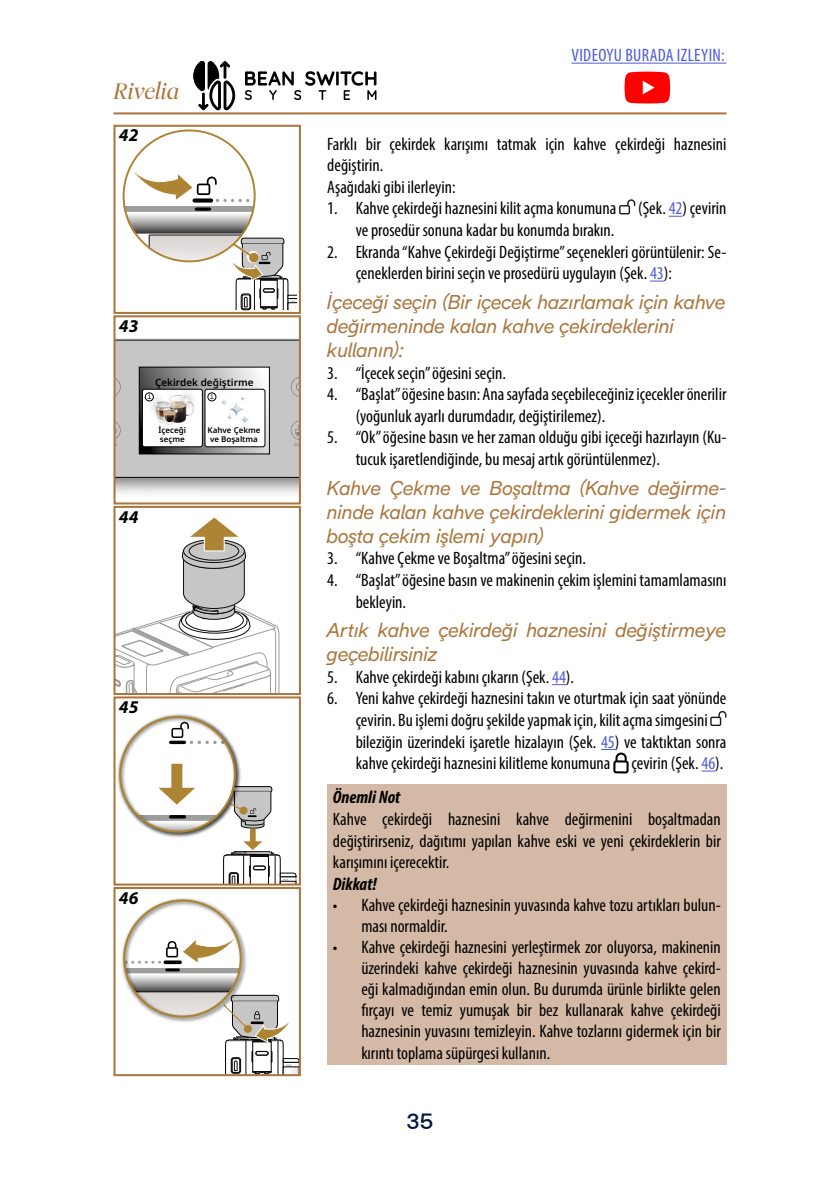
<style>
.page{position:relative;width:840px;height:1191px;background:#fff}
.page>*{position:absolute;margin:0;border:0;box-sizing:border-box;transform-origin:0 0}
.t1{font:italic 24px "De Longhi Serif";color:#aa743a}
.t2{font:500 22px "De Longhi Sans";color:#02183e}
.sottoparagrafo{font:italic 20px/24px "De Longhi Sans";color:#aa743a}
.elenco_numerato_da3{font:condensed 18px/21.6px "Myriad Pro";color:#000}
.testo{font:condensed 18px/21.6px "Myriad Pro";color:#000}
.testo-2{font:condensed 18px "Myriad Pro";letter-spacing:.02em;color:#4f5cd6}
.pericoli{font:italic 700 condensed 18px "Myriad Pro";color:#000}
.numero_figura{font:italic 700 18px "Myriad Pro";color:#000}
.testo-3{font:600 10px "Noto Sans";color:#000}
.testo-4{font:600 8px/9.6px "Noto Sans";color:#000}
.s1{color:#4f5cd6}
</style>
<div class="page">
<hr style="left:113px;top:112px;width:613px;height:2px;background:#aa743a">
<svg style="left:668px;top:216px;width:14px;height:1px"></svg>
<svg style="left:650px;top:281px;width:13px;height:1px"></svg>
<svg style="left:552px;top:684px;width:13px;height:1px"></svg>
<svg style="left:701px;top:770px;width:13px;height:1px"></svg>
<svg style="left:619px;top:199px;width:16px;height:15px"></svg>
<svg style="left:710px;top:711px;width:16px;height:15px"></svg>
<svg style="left:601px;top:749px;width:27px;height:24px"></svg>
<div style="left:327px;top:784px;width:399px;height:280px;background:#d4b9a6"></div>
<svg style="left:193px;top:61px;width:42px;height:49px"></svg>
<svg style="left:245px;top:71px;width:131px;height:29px"></svg>
<div style="left:122px;top:206px;width:132px;height:6px;background:#9d9d9c"></div>
<svg style="left:194px;top:207px;width:17px;height:4px"></svg>
<svg style="left:122px;top:150px;width:132px;height:53px"></svg>
<div style="left:241px;top:294px;width:10px;height:16px;border:1px solid #000;border-radius:2px"></div>
<svg style="left:124px;top:212px;width:172px;height:97px"></svg>
<div style="left:113px;top:125px;width:188px;height:189px;border:2px solid #aa743a"></div>
<svg style="left:116px;top:339px;width:182px;height:139px"></svg>
<div style="left:113px;top:315px;width:188px;height:189px;border:2px solid #aa743a"></div>
<svg style="left:116px;top:517px;width:164px;height:175px"></svg>
<div style="left:113px;top:506px;width:188px;height:189px;border:2px solid #aa743a"></div>
<img style="left:117px;top:714px;width:124px;height:124px">
<div style="left:119px;top:716px;width:117px;height:116px;border:2px solid #ad8433;border-radius:50%"></div>
<svg style="left:223px;top:785px;width:73px;height:97px"></svg>
<div style="left:113px;top:696px;width:188px;height:189px;border:2px solid #aa743a"></div>
<img style="left:121px;top:898px;width:126px;height:85px">
<svg style="left:126px;top:973px;width:172px;height:100px"></svg>
<div style="left:113px;top:887px;width:188px;height:189px;border:2px solid #aa743a"></div>
<hr style="left:571px;top:63px;width:155px;height:1px;background:#4f5cd6">
<svg style="left:624px;top:72px;width:45px;height:31px"></svg>
<h1 class="t1" style="left:113px;top:77px;width:68px">Rivelia</h1>
<p class="numero_figura" style="left:119px;top:124px;width:21px">42</p>
<p class="numero_figura" style="left:119px;top:314px;width:21px">43</p>
<p class="testo-3" style="left:155px;top:376px;width:100px">Çekirdek değiştirme</p>
<p class="testo-4" style="left:158px;top:425px;width:29px">İçeceği seçme</p>
<p class="testo-4" style="left:207px;top:425px;width:54px;text-align:center">Kahve Çekme ve Boşaltma</p>
<p class="numero_figura" style="left:119px;top:505px;width:21px">44</p>
<p class="numero_figura" style="left:119px;top:695px;width:21px">45</p>
<p class="numero_figura" style="left:119px;top:886px;width:21px">46</p>
<p class="testo-2" style="left:571px;top:44px;width:155px">VIDEOYU BURADA IZLEYIN:</p>
<p class="testo" style="left:327px;top:133px;width:400px">Farklı bir çekirdek karışımı tatmak için kahve çekirdeği haznesini değiştirin.</p>
<p class="testo" style="left:327px;top:176px;width:130px">Aşağıdaki gibi ilerleyin:</p>
<p class="elenco_numerato_da3" style="left:355px;top:197px;width:372px;text-indent:-28px">1. Kahve çekirdeği haznesini kilit açma konumuna (Şek. <span class="s1">42</span>) çevirin ve prosedür sonuna kadar bu konumda bırakın.</p>
<p class="elenco_numerato_da3" style="left:355px;top:241px;width:372px;text-indent:-28px">2. Ekranda “Kahve Çekirdeği Değiştirme” seçenekleri görüntülenir: Se&shy;çeneklerden birini seçin ve prosedürü uygulayın (Şek. <span class="s1">43</span>):</p>
<p class="sottoparagrafo" style="left:327px;top:290px;width:400px">İçeceği seçin (Bir içecek hazırlamak için kahve değirmeninde kalan kahve çekirdeklerini kullanın):</p>
<p class="elenco_numerato_da3" style="left:327px;top:361px;width:180px">3. “İçecek seçin” öğesini seçin.</p>
<p class="elenco_numerato_da3" style="left:355px;top:383px;width:372px;text-indent:-28px">4. “Başlat” öğesine basın: Ana sayfada seçebileceğiniz içecekler önerilir (yoğunluk ayarlı durumdadır, değiştirilemez).</p>
<p class="elenco_numerato_da3" style="left:355px;top:426px;width:372px;text-indent:-28px">5. “Ok” öğesine basın ve her zaman olduğu gibi içeceği hazırlayın (Ku&shy;tucuk işaretlendiğinde, bu mesaj artık görüntülenmez).</p>
<p class="sottoparagrafo" style="left:327px;top:476px;width:400px;text-align:justify">Kahve Çekme ve Boşaltma (Kahve değirme&shy;ninde kalan kahve çekirdeklerini gidermek için boşta çekim işlemi yapın)</p>
<p class="elenco_numerato_da3" style="left:327px;top:547px;width:260px">3. “Kahve Çekme ve Boşaltma” öğesini seçin.</p>
<p class="elenco_numerato_da3" style="left:355px;top:569px;width:372px;text-indent:-28px">4. “Başlat” öğesine basın ve makinenin çekim işlemini tamamlamasını bekleyin.</p>
<p class="sottoparagrafo" style="left:327px;top:618px;width:400px">Artık kahve çekirdeği haznesini değiştirmeye geçebilirsiniz</p>
<p class="elenco_numerato_da3" style="left:327px;top:666px;width:248px">5. Kahve çekirdeği kabını çıkarın (Şek. <span class="s1">44</span>).</p>
<p class="elenco_numerato_da3" style="left:355px;top:687px;width:372px;text-indent:-28px">6. Yeni kahve çekirdeği haznesini takın ve oturtmak için saat yönünde çevirin. Bu işlemi doğru şekilde yapmak için, kilit açma simgesini bileziğin üzerindeki işaretle hizalayın (Şek. <span class="s1">45</span>) ve taktıktan sonra kahve çekirdeği haznesini kilitleme konumuna çevirin (Şek. <span class="s1">46</span>).</p>
<p class="pericoli" style="left:333px;top:786px;width:69px">Önemli Not</p>
<p class="testo" style="left:333px;top:808px;width:389px;text-align:justify">Kahve çekirdeği haznesini kahve değirmenini boşaltmadan değiştirirseniz, dağıtımı yapılan kahve eski ve yeni çekirdeklerin bir karışımını içerecektir.</p>
<p class="pericoli" style="left:333px;top:872px;width:45px">Dikkat!</p>
<p class="elenco_numerato_da3" style="left:361px;top:894px;width:361px;line-height:21px;text-indent:-28px">• Kahve çekirdeği haznesinin yuvasında kahve tozu artıkları bulun&shy;ması normaldir.</p>
<p class="elenco_numerato_da3" style="left:361px;top:936px;width:361px;text-align:justify;text-indent:-28px">• Kahve çekirdeği haznesini yerleştirmek zor oluyorsa, makinenin üzerindeki kahve çekirdeği haznesinin yuvasında kahve çekird&shy;eği kalmadığından emin olun. Bu durumda ürünle birlikte gelen fırçayı ve temiz yumuşak bir bez kullanarak kahve çekirdeği haznesinin yuvasını temizleyin. Kahve tozlarını gidermek için bir kırıntı toplama süpürgesi kullanın.</p>
<p class="t2" style="left:406px;top:1108px;width:28px">35</p>
</div>
